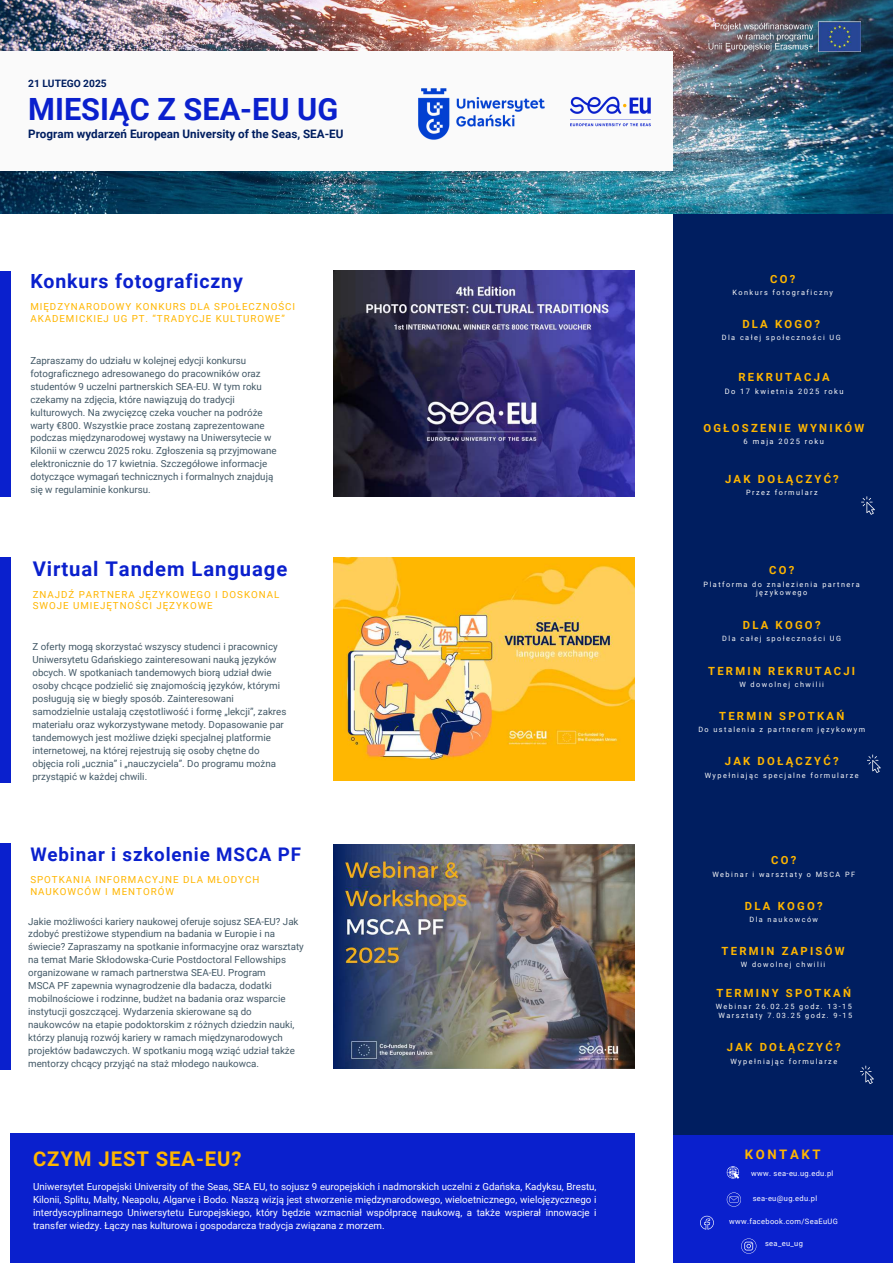
<style>
.page{position:relative;width:893px;height:1263px;background:#fff}
.page>*{position:absolute;margin:0;border:0;box-sizing:border-box;transform-origin:0 0}
.t1{font:700 30.67px "Roboto";color:#0a20cd}
.t2{font:700 20.25px "Roboto";letter-spacing:.045em;color:#0a20cd}
.t3{font:700 20.25px "Roboto";letter-spacing:.045em;color:#ffb600}
.t4{font:700 19.5px "Roboto";letter-spacing:.045em;color:#0a20cd}
.t5{font:700 18.75px "Roboto";letter-spacing:.045em;color:#0a20cd}
.t6{font:700 13.12px "Roboto";letter-spacing:.2em;color:#ffb600}
.t7{font:700 11.7px "Roboto";color:#001e60}
.t8{font:700 11.25px "Roboto";letter-spacing:.2em;color:#ffb600}
.t9{font:700 10.2px "Roboto";color:#001e60}
.t10{font:9.75px/12.9px "Roboto";color:#435967}
.t11{font:9.75px/13px "Roboto";color:#fff;text-align:justify}
.t12{font:9.75px/11.2px "Roboto";letter-spacing:.1em;color:#ffb600}
.t13{font:7.5px "Roboto";letter-spacing:.045em;color:#fff}
.t14{font:7.5px "Roboto";letter-spacing:.2em;color:#fafafa}
.t15{font:7.27px/8.8px "Roboto";letter-spacing:.2em;color:#fafafa;text-align:center}
</style>
<div class="page">
<img style="left:333px;top:271px;width:301px;height:225px">
<div style="left:673px;top:198px;width:220px;height:938px;background:#001e60"></div>
<img style="left:0;top:0;width:893px;height:213px">
<div style="left:0;top:51px;width:673px;height:120px;background:#fafafa"></div>
<img style="left:418px;top:88px;width:127px;height:52px">
<img style="left:333px;top:557px;width:301px;height:223px">
<img style="left:333px;top:844px;width:301px;height:224px">
<div style="left:673px;top:1135px;width:220px;height:128px;background:#0a20cd"></div>
<svg style="left:727px;top:1166px;width:12px;height:12px"></svg>
<div style="left:0;top:271px;width:10px;height:225px;background:#0a20cd"></div>
<div style="left:0;top:557px;width:10px;height:226px;background:#0a20cd"></div>
<div style="left:0;top:843px;width:10px;height:227px;background:#0a20cd"></div>
<svg style="left:700px;top:1216px;width:14px;height:13px"></svg>
<div style="left:10px;top:1133px;width:624px;height:130px;background:#0a20cd"></div>
<svg style="left:727px;top:1192px;width:14px;height:14px"></svg>
<img style="left:708px;top:22px;width:153px;height:30px">
<svg style="left:741px;top:1238px;width:15px;height:15px"></svg>
<img style="left:548px;top:96px;width:125px;height:80px">
<svg style="left:867px;top:754px;width:14px;height:19px"></svg>
<svg style="left:861px;top:496px;width:14px;height:19px"></svg>
<svg style="left:860px;top:1065px;width:14px;height:19px"></svg>
<p class="t9" style="left:28px;top:76px;width:80px">21 LUTEGO 2025</p>
<h1 class="t1" style="left:28px;top:88px;width:311px">MIESIĄC Z SEA-EU UG</h1>
<p class="t7" style="left:28px;top:126px;width:317px">Program wydarzeń European University of the Seas, SEA-EU</p>
<h3 class="t4" style="left:30px;top:268px;width:214px">Konkurs fotograficzny</h3>
<p class="t12" style="left:30px;top:301px;width:266px">MIĘDZYNARODOWY KONKURS DLA SPOŁECZNOŚCI<br>AKADEMICKIEJ UG PT. “TRADYCJE KULTUROWE”</p>
<p class="t10" style="left:30px;top:353px;width:248px">Zapraszamy do udziału w kolejnej edycji konkursu fotograficznego adresowanego do pracowników oraz studentów 9 uczelni partnerskich SEA-EU. W tym roku czekamy na zdjęcia, które nawiązują do tradycji kulturowych. Na zwycięzcę czeka voucher na podróże warty €800. Wszystkie prace zostaną zaprezentowane podczas międzynarodowej wystawy na Uniwersytecie w Kilonii w czerwcu 2025 roku. Zgłoszenia są przyjmowane elektronicznie do 17 kwietnia. Szczegółowe informacje dotyczące wymagań technicznych i formalnych znajdują się w regulaminie konkursu.</p>
<h2 class="t2" style="left:33px;top:555px;width:256px">Virtual Tandem Language</h2>
<p class="t12" style="left:33px;top:589px;width:248px">ZNAJDŹ PARTNERA JĘZYKOWEGO I DOSKONAL<br>SWOJE UMIEJĘTNOŚCI JĘZYKOWE</p>
<p class="t10" style="left:32px;top:640px;width:255px">Z oferty mogą skorzystać wszyscy studenci i pracownicy Uniwersytetu Gdańskiego zainteresowani nauką języków obcych. W spotkaniach tandemowych biorą udział dwie osoby chcące podzielić się znajomością języków, którymi posługują się w biegły sposób. Zainteresowani samodzielnie ustalają częstotliwość i formę „lekcji”, zakres materiału oraz wykorzystywane metody. Dopasowanie par tandemowych jest możliwe dzięki specjalnej platformie internetowej, na której rejestrują się osoby chętne do objęcia roli „ucznia” i „nauczyciela”. Do programu można przystąpić w każdej chwili.</p>
<h3 class="t5" style="left:30px;top:841px;width:272px">Webinar i szkolenie MSCA PF</h3>
<p class="t12" style="left:30px;top:874px;width:230px">SPOTKANIA INFORMACYJNE DLA MŁODYCH<br>NAUKOWCÓW I MENTORÓW</p>
<p class="t10" style="left:28px;top:914px;width:277px">Jakie możliwości kariery naukowej oferuje sojusz SEA-EU? Jak zdobyć prestiżowe stypendium na badania w Europie i na świecie? Zapraszamy na spotkanie informacyjne oraz warsztaty na temat Marie Skłodowska-Curie Postdoctoral Fellowships organizowane w ramach partnerstwa SEA-EU. Program<br>MSCA PF zapewnia wynagrodzenie dla badacza, dodatki mobilnościowe i rodzinne, budżet na badania oraz wsparcie instytucji goszczącej. Wydarzenia skierowane są do naukowców na etapie podoktorskim z różnych dziedzin nauki, którzy planują rozwój kariery w ramach międzynarodowych projektów badawczych. W spotkaniu mogą wziąć udział także mentorzy chcący przyjąć na staż młodego naukowca.</p>
<h2 class="t3" style="left:33px;top:1145px;width:210px">CZYM JEST SEA-EU?</h2>
<p class="t11" style="left:33px;top:1180px;width:565px">Uniwersytet Europejski University of the Seas, SEA EU, to sojusz 9 europejskich i nadmorskich uczelni z Gdańska, Kadyksu, Brestu, Kilonii, Splitu, Malty, Neapolu, Algarve i Bodo. Naszą wizją jest stworzenie międzynarodowego, wieloetnicznego, wielojęzycznego i interdyscyplinarnego Uniwersytetu Europejskiego, który będzie wzmacniał współpracę naukową, a także wspierał innowacje i transfer wiedzy. Łączy nas kulturowa i gospodarcza tradycja związana z morzem.</p>
<p class="t8" style="left:770px;top:271px;width:27px">CO?</p>
<p class="t15" style="left:732px;top:288px;width:102px">Konkurs fotograficzny</p>
<p class="t8" style="left:742px;top:316px;width:79px">DLA KOGO?</p>
<p class="t15" style="left:722px;top:333px;width:120px">Dla całej społeczności UG</p>
<p class="t8" style="left:738px;top:369px;width:93px">REKRUTACJA</p>
<p class="t14" style="left:724px;top:386px;width:120px">Do 17 kwietnia 2025 roku</p>
<p class="t8" style="left:703px;top:420px;width:162px">OGŁOSZENIE WYNIKÓW</p>
<p class="t14" style="left:743px;top:436px;width:82px">6 maja 2025 roku</p>
<p class="t8" style="left:725px;top:471px;width:115px">JAK DOŁĄCZYĆ?</p>
<p class="t15" style="left:746px;top:488px;width:73px">Przez formularz</p>
<p class="t8" style="left:769px;top:562px;width:27px">CO?</p>
<p class="t15" style="left:703px;top:579px;width:158px">Platforma do znalezienia partnera językowego</p>
<p class="t8" style="left:743px;top:617px;width:79px">DLA KOGO?</p>
<p class="t15" style="left:722px;top:634px;width:120px">Dla całej społeczności UG</p>
<p class="t8" style="left:708px;top:663px;width:149px">TERMIN REKRUTACJI</p>
<p class="t15" style="left:739px;top:680px;width:86px">W dowolnej chwilii</p>
<p class="t8" style="left:719px;top:708px;width:127px">TERMIN SPOTKAŃ</p>
<p class="t15" style="left:698px;top:725px;width:168px">Do ustalenia z partnerem językowym</p>
<p class="t8" style="left:725px;top:753px;width:115px">JAK DOŁĄCZYĆ?</p>
<p class="t15" style="left:704px;top:771px;width:156px">Wypełniając specjalne formularze</p>
<p class="t8" style="left:771px;top:852px;width:27px">CO?</p>
<p class="t15" style="left:712px;top:869px;width:144px">Webinar i warsztaty o MSCA PF</p>
<p class="t8" style="left:745px;top:898px;width:79px">DLA KOGO?</p>
<p class="t15" style="left:749px;top:915px;width:70px">Dla naukowców</p>
<p class="t8" style="left:721px;top:943px;width:125px">TERMIN ZAPISÓW</p>
<p class="t15" style="left:741px;top:960px;width:86px">W dowolnej chwilii</p>
<p class="t8" style="left:716px;top:985px;width:136px">TERMINY SPOTKAŃ</p>
<p class="t15" style="left:715px;top:1002px;width:138px;line-height:8.4px">Webinar 26.02.25 godz. 13-15<br>Warsztaty 7.03.25 godz. 9-15</p>
<p class="t8" style="left:727px;top:1039px;width:115px">JAK DOŁĄCZYĆ?</p>
<p class="t15" style="left:730px;top:1056px;width:108px">Wypełniając formularze</p>
<h3 class="t6" style="left:744px;top:1145px;width:77px">KONTAKT</h3>
<p class="t13" style="left:752px;top:1193px;width:66px">sea-eu@ug.edu.pl</p>
<p class="t13" style="left:751px;top:1168px;width:84px">www. sea-eu.ug.edu.pl</p>
<p class="t13" style="left:729px;top:1216px;width:110px">www.facebook.com/SeaEuUG</p>
<p class="t13" style="left:765px;top:1238px;width:39px">sea_eu_ug</p>
</div>
